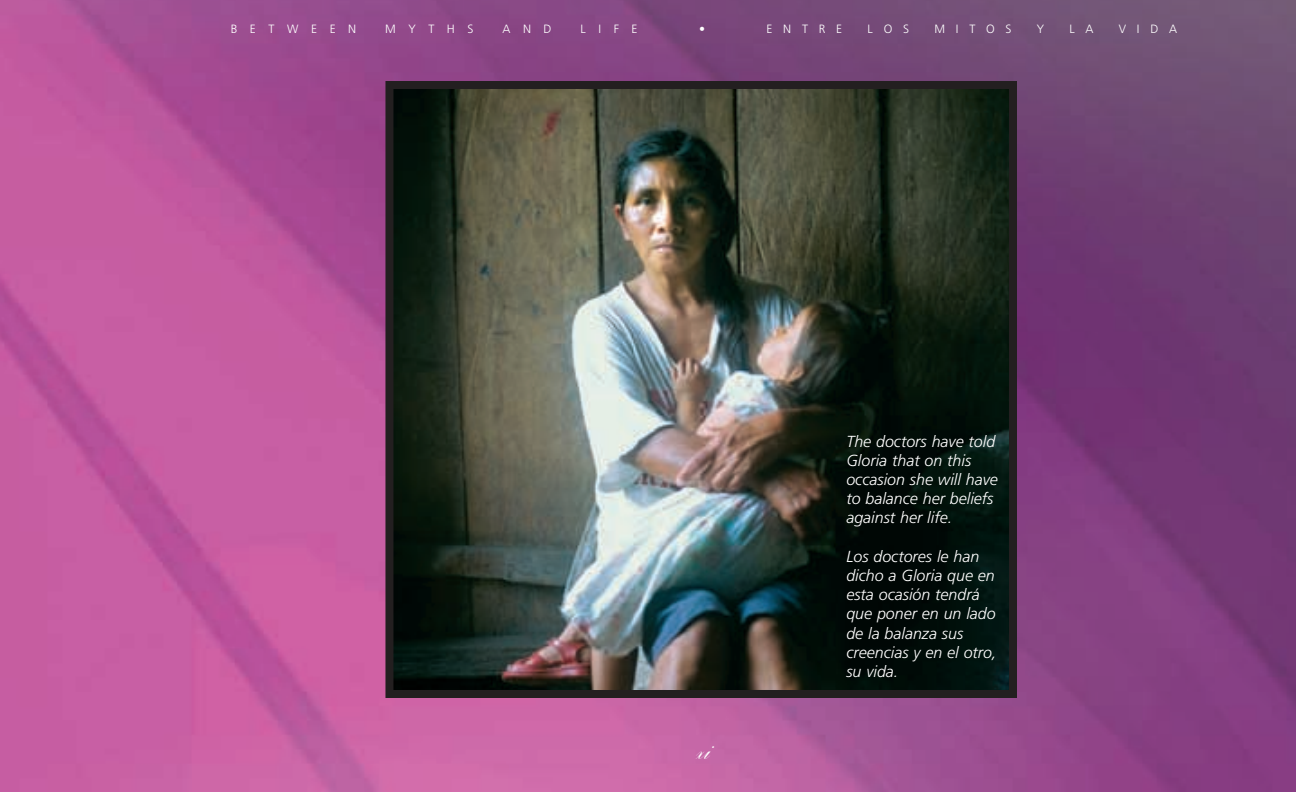
<style>
.page{position:relative;width:1296px;height:792px;background:#fff}
.page>*{position:absolute;margin:0;border:0;box-sizing:border-box;transform-origin:0 0}
.t1{font:28px "Bank Scr D";color:#fff}
.t2{font:italic 300 16px/19.2px "Frutiger";color:#fff}
.t3{font:300 12px "Frutiger";letter-spacing:1.05em;color:#fff}
</style>
<div class="page">
<img style="left:0;top:0;width:1296px;height:792px">
<img style="left:394px;top:90px;width:614px;height:599px">
<div style="left:385px;top:81px;width:632px;height:617px;border:8px solid #231f20"></div>
<p class="t3" style="left:231px;top:24px;width:127px">BETWEEN</p>
<p class="t3" style="left:385px;top:24px;width:90px">MYTHS</p>
<p class="t3" style="left:502px;top:24px;width:51px">AND</p>
<p class="t3" style="left:580px;top:24px;width:59px">LIFE</p>
<p class="t3" style="left:699px;top:24px;width:7px">•</p>
<p class="t3" style="left:766px;top:24px;width:77px">ENTRE</p>
<p class="t3" style="left:868px;top:24px;width:43px">LOS</p>
<p class="t3" style="left:934px;top:24px;width:79px">MITOS</p>
<p class="t3" style="left:1037px;top:24px;width:9px">Y</p>
<p class="t3" style="left:1069px;top:24px;width:26px">L A</p>
<p class="t3" style="left:1119px;top:24px;width:60px">VIDA</p>
<h1 class="t1" style="left:696px;top:733px;width:15px">xi</h1>
<p class="t2" style="left:846px;top:433px;width:153px">The doctors have told<br>Gloria that on this occasion she will have to balance her beliefs against her life.</p>
<p class="t2" style="left:846px;top:548px;width:152px">Los doctores le han dicho a Gloria que en esta ocasión tendrá que poner en un lado de la balanza sus creencias y en el otro, su vida.</p>
</div>
